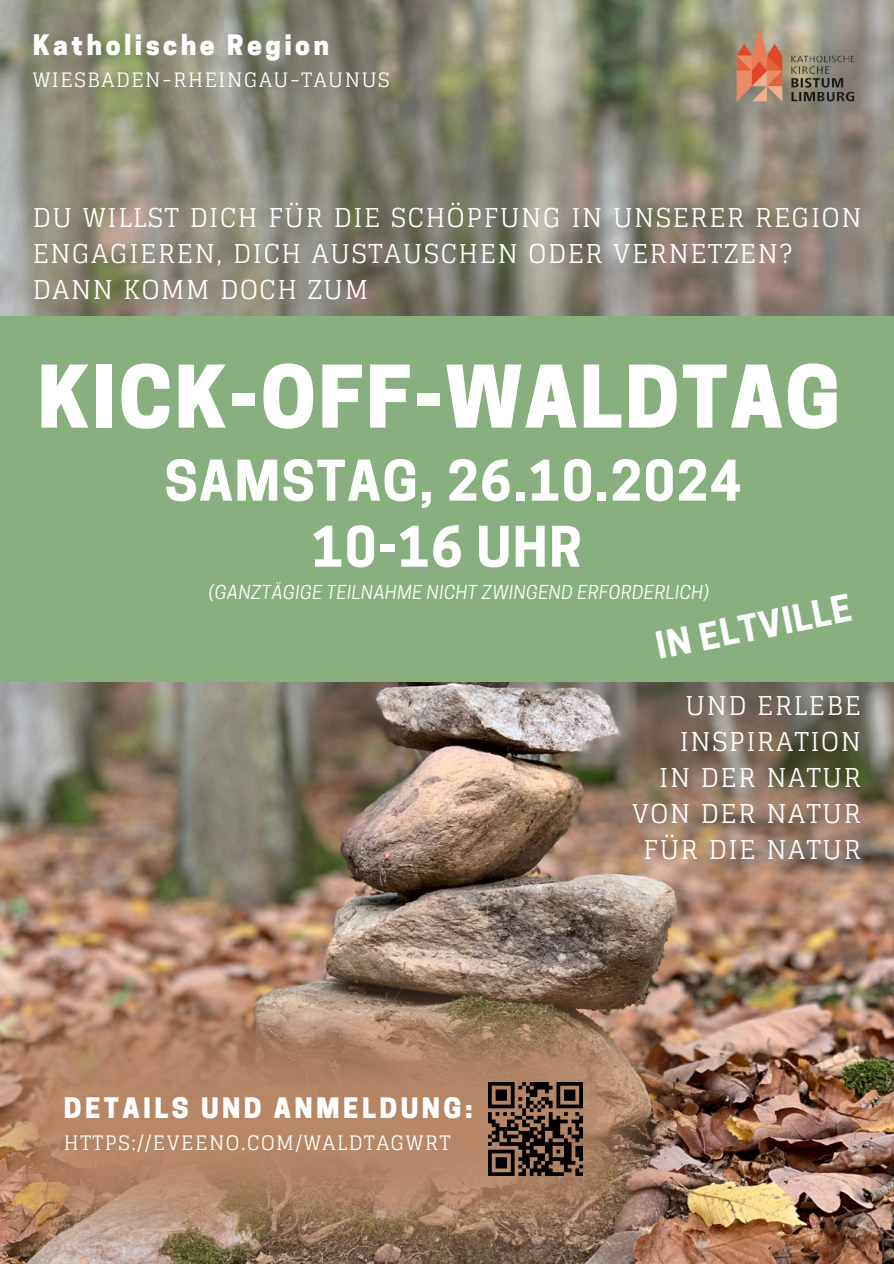
<style>
.page{position:relative;width:894px;height:1264px;background:#fff}
.page>*{position:absolute;margin:0;border:0;box-sizing:border-box;transform-origin:0 0}
.t1{font:800 80.85px "Cooper Hewitt";letter-spacing:.03em;color:#fff}
.t2{font:700 52.5px/66px "Cooper Hewitt";letter-spacing:.03em;color:#fff;text-align:center}
.t3{font:700 35.1px "Cooper Hewitt";color:#fff}
.t4{font:800 26.4px "Cooper Hewitt";letter-spacing:.13em;color:#fff}
.t5{font:25.95px/36px "Glegoo";letter-spacing:.065em;color:#fff}
.t6{font:19.8px "Glegoo";letter-spacing:.08em;color:#fff}
.t7{font:italic 18px "Cooper Hewitt";letter-spacing:.03em;color:#fff}
</style>
<div class="page">
<img style="left:0;top:682px;width:893px;height:581px">
<img style="left:0;top:0;width:893px;height:316px">
<img style="left:727px;top:22px;width:133px;height:83px">
<div style="left:0;top:317px;width:893px;height:365px;background:#89af80"></div>
<img style="left:0;top:938px;width:711px;height:325px">
<img style="left:488px;top:1082px;width:94px;height:93px">
<h1 class="t4" style="left:33px;top:35px;width:298px">Katholische Region</h1>
<p class="t6" style="left:33px;top:69px;width:358px">WIESBADEN-RHEINGAU-TAUNUS</p>
<h4 class="t5" style="left:33px;top:200px;width:830px">DU WILLST DICH FÜR DIE SCHÖPFUNG IN UNSERER REGION<br>ENGAGIEREN, DICH AUSTAUSCHEN ODER VERNETZEN?<br>DANN KOMM DOCH ZUM</h4>
<h5 class="t1" style="left:37px;top:367px;width:804px">KICK-OFF-WALDTAG</h5>
<p class="t2" style="left:164px;top:454px;width:578px">SAMSTAG, 26.10.2024<br>10-16 UHR</p>
<p class="t7" style="left:209px;top:585px;width:502px">(GANZTÄGIGE TEILNAHME NICHT ZWINGEND ERFORDERLICH)</p>
<h5 class="t3" style="left:653px;top:633px;width:200px;rotate:-11deg">IN ELTVILLE</h5>
<p class="t5" style="left:632px;top:688px;width:230px;text-align:right">UND ERLEBE<br>INSPIRATION<br>IN DER NATUR<br>VON DER NATUR<br>FÜR DIE NATUR</p>
<h2 class="t4" style="left:64px;top:1097px;width:410px">DETAILS UND ANMELDUNG:</h2>
<p class="t6" style="left:64px;top:1132px;width:388px">HTTPS://EVEENO.COM/WALDTAGWRT</p>
</div>
